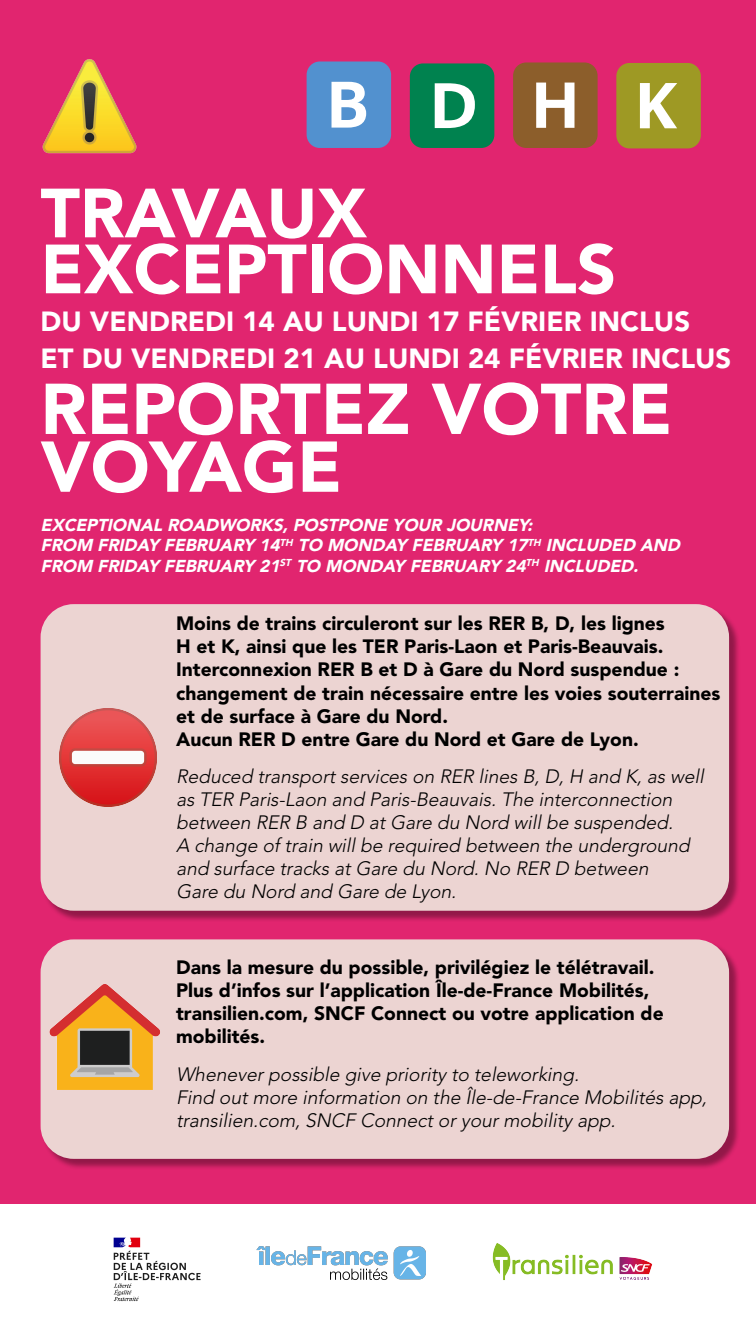
<style>
.page{position:relative;width:756px;height:1344px;background:#fff}
.page>*{position:absolute;margin:0;border:0;box-sizing:border-box;transform-origin:0 0}
.t1{font:900 71.05px/57.8px "Avenir LT Std";color:#fff}
.t2{font:900 68.77px "Avenir LT Std";color:#fff}
.t3{font:900 27.51px "Avenir LT Std";color:#fff}
.t4{font:italic 300 19.25px/23.1px "Avenir LT Std";color:#000}
.t5{font:900 19.25px/23.1px "Avenir LT Std";color:#000}
.t6{font:italic 900 17.11px/20.5px "Avenir LT Std";color:#fff}
.s1{font-weight:900;font-style:normal}
</style>
<div class="page">
<div style="left:0;top:0;width:756px;height:1204px;background:#e1256f"></div>
<img style="left:42px;top:59px;width:95px;height:95px">
<div style="left:42px;top:941px;width:698px;height:229px;background:#000;opacity:.35"></div>
<div style="left:41px;top:939px;width:688px;height:220px;background:#ecd4d2;border-radius:33px"></div>
<img style="left:113px;top:1237px;width:88px;height:65px">
<img style="left:492px;top:1243px;width:161px;height:38px">
<img style="left:256px;top:1246px;width:170px;height:34px">
<img style="left:49px;top:984px;width:111px;height:106px">
<div style="left:307px;top:62px;width:84px;height:86px;background:#5291cf;border-radius:13px"></div>
<svg style="left:332px;top:82px;width:34px;height:46px"></svg>
<div style="left:410px;top:63px;width:84px;height:85px;background:#00824f;border-radius:13px"></div>
<svg style="left:435px;top:83px;width:40px;height:45px"></svg>
<div style="left:513px;top:62px;width:85px;height:86px;background:#8c5e2b;border-radius:13px"></div>
<svg style="left:536px;top:83px;width:39px;height:45px"></svg>
<div style="left:616px;top:63px;width:85px;height:85px;background:#9e9924;border-radius:13px"></div>
<svg style="left:640px;top:83px;width:37px;height:45px"></svg>
<div style="left:42px;top:605px;width:698px;height:317px;background:#000;opacity:.35"></div>
<div style="left:41px;top:604px;width:688px;height:307px;background:#ecd4d2;border-radius:33px"></div>
<img style="left:59px;top:708px;width:98px;height:99px">
<p class="t2" style="left:41px;top:172px;width:328px">TRAVAUX</p>
<p class="t2" style="left:41px;top:228px;width:577px">EXCEPTIONNELS</p>
<p class="t3" style="left:41px;top:305px;width:651px">DU VENDREDI 14 AU LUNDI 17 FÉVRIER INCLUS</p>
<p class="t3" style="left:41px;top:341px;width:692px">ET DU VENDREDI 21 AU LUNDI 24 FÉVRIER INCLUS</p>
<p class="t1" style="left:41px;top:380px;width:633px">REPORTEZ VOTRE<br>VOYAGE</p>
<p class="t6" style="left:41px;top:514px;width:645px">EXCEPTIONAL ROADWORKS,POSTPONE YOUR JOURNEY:<br>FROM FRIDAY FEBRUARY 14<sup>TH</sup> TO MONDAY FEBRUARY 17<sup>TH</sup> INCLUDED AND</p>
<p class="t6" style="left:41px;top:556px;width:604px">FROM FRIDAY FEBRUARY 21<sup>ST</sup> TO MONDAY FEBRUARY 24<sup>TH</sup> INCLUDED.</p>
<p class="t5" style="left:176px;top:612px;width:546px">Moins de trains circuleront sur les RER B, D, les lignes<br>H et K, ainsi que les TER Paris-Laon et Paris-Beauvais.<br>Interconnexion RER B et D à Gare du Nord suspendue : changement de train nécessaire entre les voies souterraines et de surface à Gare du Nord.</p>
<p class="t4" style="left:176px;top:721px;width:533px;line-height:37.1px"><span class="s1">Aucun RER D entre Gare du Nord et Gare de Lyon.<br></span>Reduced transportservices on RER lines B,D,H and K,as well</p>
<p class="t4" style="left:176px;top:788px;width:502px">as TER Paris-Laon and Paris-Beauvais.The interconnection between RER B and D atGare du Nord willbe suspended.</p>
<p class="t4" style="left:176px;top:834px;width:519px">A change of train willbe required between the underground and surface tracks atGare du Nord.No RER D between</p>
<p class="t4" style="left:176px;top:880px;width:286px">Gare du Nord and Gare de Lyon.</p>
<p class="t5" style="left:176px;top:956px;width:489px">Dans la mesure du possible, privilégiez le télétravail.<br>Plus d’infos sur l’application Île-de-France Mobilités, transilien.com, SNCF Connect ou votre application de mobilités.</p>
<p class="t4" style="left:176px;top:1062px;width:408px">Wheneverpossible give priority to teleworking.</p>
<p class="t4" style="left:176px;top:1086px;width:536px">Find outmore information on the Île-de-France Mobilités app, transilien.com,SNCF Connectoryourmobility app.</p>
</div>
